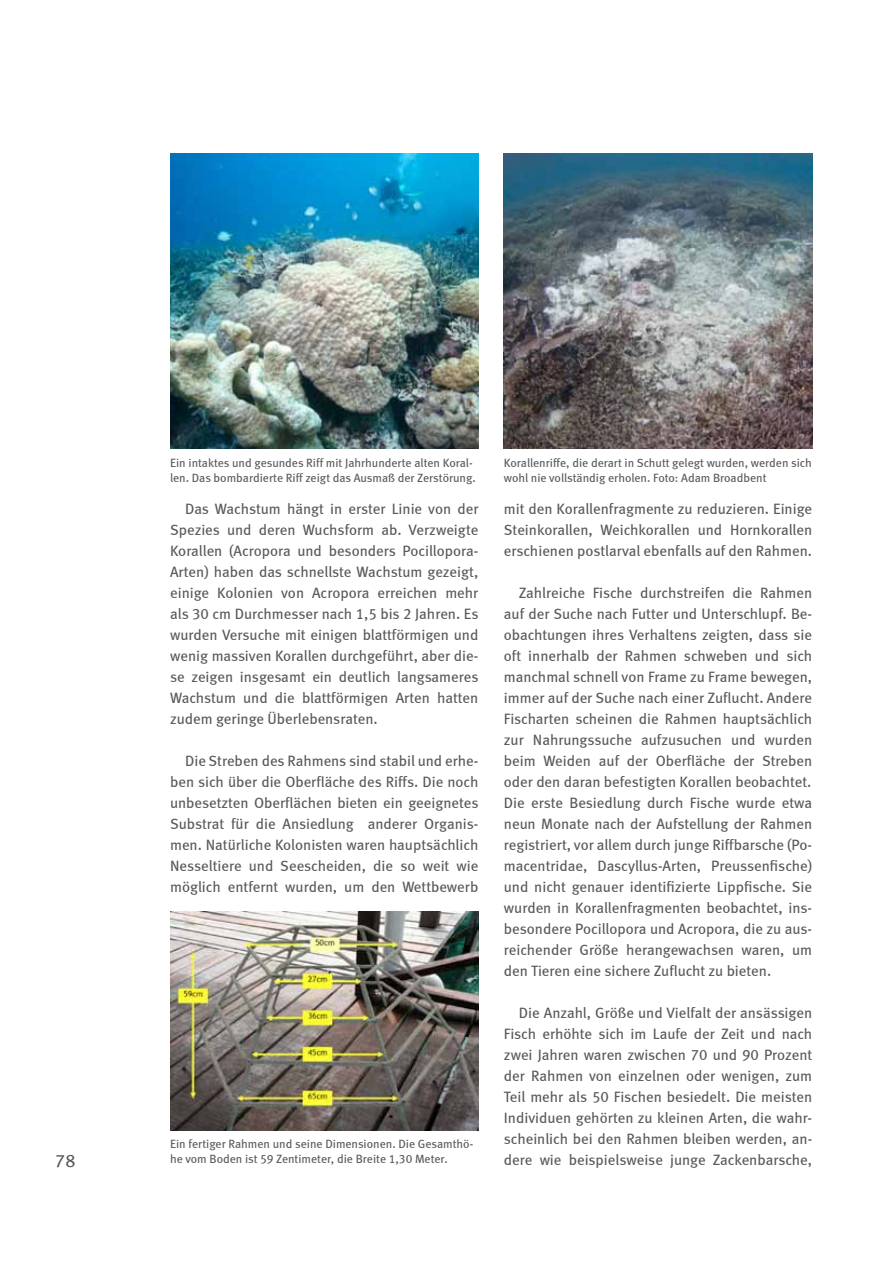
<style>
.page{position:relative;width:893px;height:1263px;background:#fff}
.page>*{position:absolute;margin:0;border:0;box-sizing:border-box;transform-origin:0 0}
.t1{font:18px "Meta Book LF";color:#58595b}
.t2{font:15px/21px "Meta Book LF";color:#58595b;text-align:justify}
.t3{font:12px/15px "Meta Book LF";color:#58595b}
</style>
<div class="page">
<img style="left:170px;top:153px;width:308px;height:296px">
<img style="left:504px;top:153px;width:308px;height:296px">
<img style="left:170px;top:911px;width:308px;height:219px">
<p class="t1" style="left:55px;top:1150px;width:22px">78</p>
<p class="t3" style="left:170px;top:455px;width:307px">Ein intaktes und gesundes Riff mit Jahrhunderte alten Koral&shy;len. Das bombardierte Riff zeigt das Ausmaß der Zerstörung.</p>
<p class="t3" style="left:504px;top:455px;width:309px">Korallenriffe, die derart in Schutt gelegt wurden, werden sich wohl nie vollständig erholen. Foto: Adam Broadbent</p>
<p class="t2" style="left:170px;top:498px;width:310px;text-indent:15px">Das Wachstum hängt in erster Linie von der Spezies und deren Wuchsform ab. Verzweigte Korallen (Acropora und besonders Pocillopora-Arten) haben das schnellste Wachstum gezeigt, einige Kolonien von Acropora erreichen mehr als 30 cm Durchmesser nach 1,5 bis 2 Jahren. Es wurden Versuche mit einigen blattförmigen und wenig massiven Korallen durchgeführt, aber die&shy;se zeigen insgesamt ein deutlich langsameres Wachstum und die blattförmigen Arten hatten zudem geringe Überlebensraten.</p>
<p class="t2" style="left:170px;top:750px;width:310px;text-indent:15px">Die Streben des Rahmens sind stabil und erhe&shy;ben sich über die Oberfläche des Riffs. Die noch unbesetzten Oberflächen bieten ein geeignetes Substrat für die Ansiedlung anderer Organis&shy;men. Natürliche Kolonisten waren hauptsächlich Nesseltiere und Seescheiden, die so weit wie möglich entfernt wurden, um den Wettbewerb</p>
<p class="t3" style="left:170px;top:1136px;width:305px">Ein fertiger Rahmen und seine Dimensionen. Die Gesamthö&shy;he vom Boden ist 59 Zentimeter, die Breite 1,30 Meter.</p>
<p class="t2" style="left:504px;top:498px;width:310px">mit den Korallenfragmente zu reduzieren. Einige Steinkorallen, Weichkorallen und Hornkorallen erschienen postlarval ebenfalls auf den Rahmen.</p>
<p class="t2" style="left:504px;top:582px;width:310px;text-indent:15px">Zahlreiche Fische durchstreifen die Rahmen auf der Suche nach Futter und Unterschlupf. Be&shy;obachtungen ihres Verhaltens zeigten, dass sie oft innerhalb der Rahmen schweben und sich manchmal schnell von Frame zu Frame bewegen, immer auf der Suche nach einer Zuflucht. Andere Fischarten scheinen die Rahmen hauptsächlich zur Nahrungssuche aufzusuchen und wurden beim Weiden auf der Oberfläche der Streben oder den daran befestigten Korallen beobachtet.<br>Die erste Besiedlung durch Fische wurde etwa neun Monate nach der Aufstellung der Rahmen registriert, vor allem durch junge Riffbarsche (Po&shy;macentridae, Dascyllus-Arten, Preussenfische) und nicht genauer identifizierte Lippfische. Sie wurden in Korallenfragmenten beobachtet, ins&shy;besondere Pocillopora und Acropora, die zu aus&shy;reichender Größe herangewachsen waren, um den Tieren eine sichere Zuflucht zu bieten.</p>
<p class="t2" style="left:504px;top:1002px;width:310px;text-indent:15px">Die Anzahl, Größe und Vielfalt der ansässigen Fisch erhöhte sich im Laufe der Zeit und nach zwei Jahren waren zwischen 70 und 90 Prozent der Rahmen von einzelnen oder wenigen, zum Teil mehr als 50 Fischen besiedelt. Die meisten Individuen gehörten zu kleinen Arten, die wahr&shy;scheinlich bei den Rahmen bleiben werden, an&shy;dere wie beispielsweise junge Zackenbarsche,</p>
</div>
